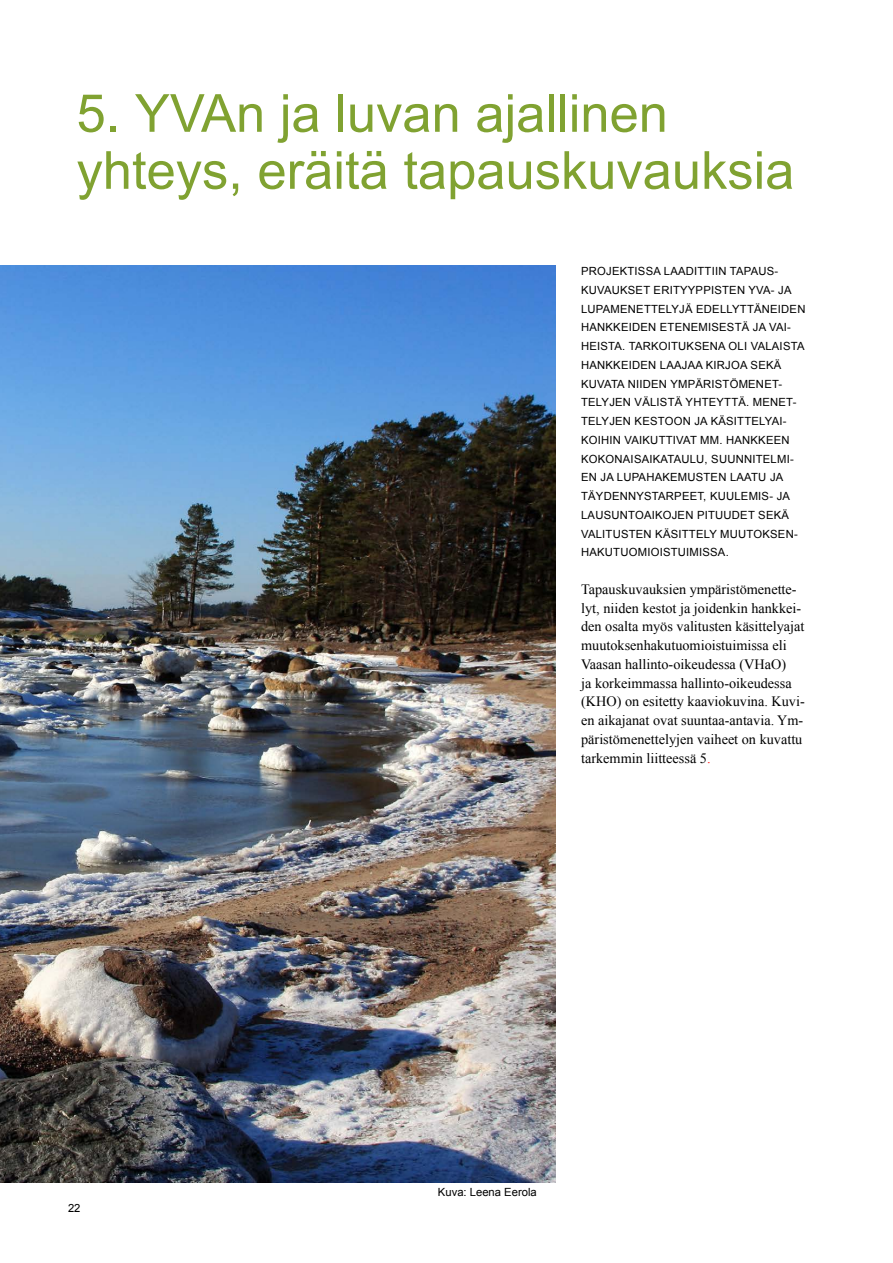
<style>
.page{position:relative;width:893px;height:1263px;background:#fff}
.page>*{position:absolute;margin:0;border:0;box-sizing:border-box;transform-origin:0 0}
.t1{font:52.5px/57px "Arial";color:#80a231}
.Leipis_1_kpl{font:14.25px/18.8px "Times New Roman";color:#000}
.Ingressi{font:11.25px/18.8px "Arial";letter-spacing:.02em;color:#000}
.Kuvateksti_kuvaaja{font:11.25px "Arial";color:#000}
.s1{color:#f00}
</style>
<div class="page">
<img style="left:0;top:265px;width:556px;height:917px">
<p class="t1" style="left:77px;top:85px;width:719px">5. YVAn ja luvan ajallinen yhteys, eräitä tapauskuvauksia</p>
<p class="Ingressi" style="left:68px;top:1199px;width:14px">22</p>
<p class="Ingressi" style="left:581px;top:262px;width:226px">PROJEKTISSA LAADITTIIN TAPAUS-<br>KUVAUKSET ERITYYPPISTEN YVA- JA<br>LUPAMENETTELYJÄ EDELLYTTÄNEIDEN<br>HANKKEIDEN ETENEMISESTÄ JA VAI-<br>HEISTA. TARKOITUKSENA OLI VALAISTA<br>HANKKEIDEN LAAJAA KIRJOA SEKÄ<br>KUVATA NIIDEN YMPÄRISTÖMENET-<br>TELYJEN VÄLISTÄ YHTEYTTÄ. MENET-<br>TELYJEN KESTOON JA KÄSITTELYAI-<br>KOIHIN VAIKUTTIVAT MM. HANKKEEN<br>KOKONAISAIKATAULU, SUUNNITELMI-<br>EN JA LUPAHAKEMUSTEN LAATU JA<br>TÄYDENNYSTARPEET, KUULEMIS- JA<br>LAUSUNTOAIKOJEN PITUUDET SEKÄ<br>VALITUSTEN KÄSITTELY MUUTOKSEN-<br>HAKUTUOMIOISTUIMISSA.</p>
<p class="Leipis_1_kpl" style="left:581px;top:579px;width:225px">Tapauskuvauksien ympäristömenette&shy;lyt, niiden kestot ja joidenkin hankkei&shy;den osalta myös valitusten käsittelyajat muutoksenhakutuomioistuimissa eli Vaasan hallinto-oikeudessa (VHaO)<br>ja korkeimmassa hallinto-oikeudessa (KHO) on esitetty kaaviokuvina. Kuvi&shy;en aikajanat ovat suuntaa-antavia. Ym&shy;päristömenettelyjen vaiheet on kuvattu tarkemmin liitteessä 5<span class="s1">.</span></p>
<p class="Kuvateksti_kuvaaja" style="left:438px;top:1185px;width:100px">Kuva: Leena Eerola</p>
</div>
